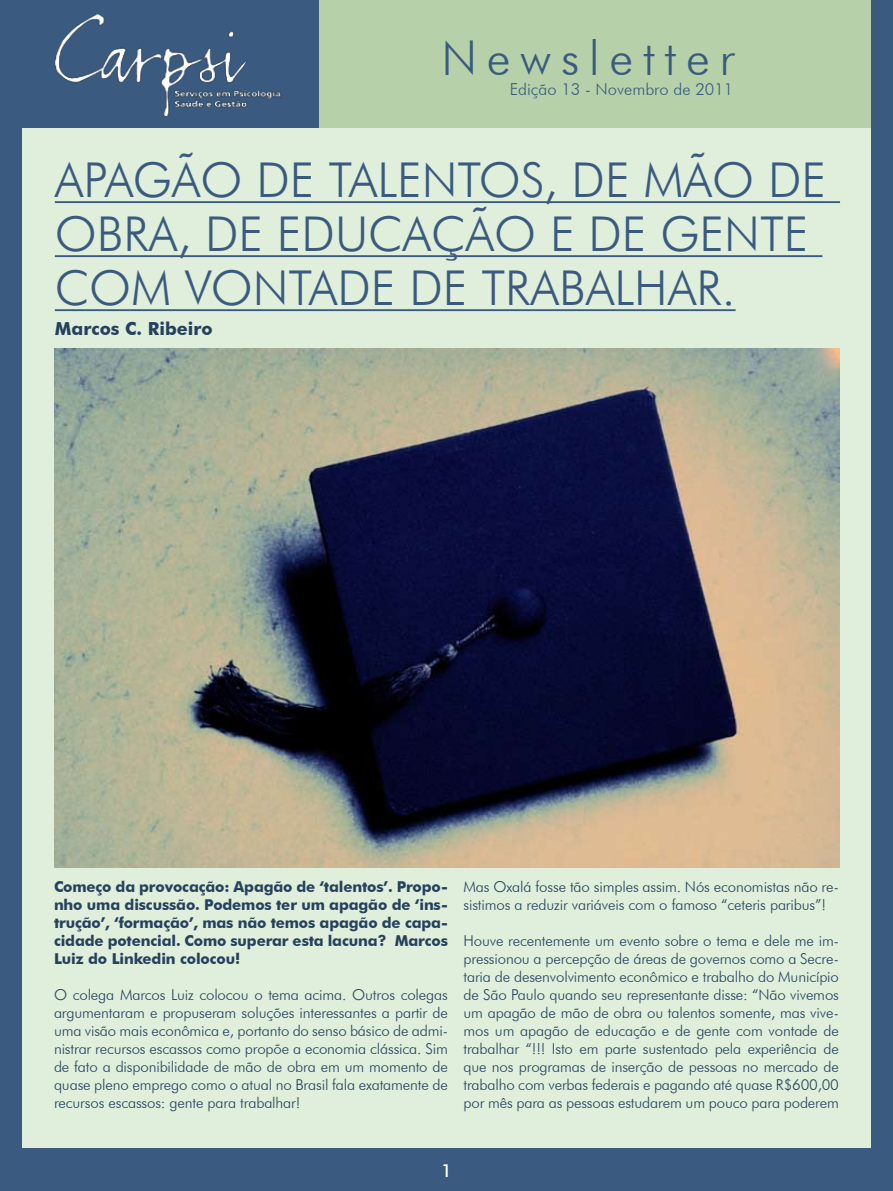
<style>
.page{position:relative;width:893px;height:1191px;background:#fff}
.page>*{position:absolute;margin:0;border:0;box-sizing:border-box;transform-origin:0 0}
.t1{font:300 48px/54px "Futura BT";color:#3a5b7f}
.t2{font:700 18px "Futura BT";color:#26415e}
.t3{font:500 18px "Futura BT";color:#fff}
.t4{font:300 16.5px "Futura BT";color:#3a5b7f}
.t5{font:300 15px/18px "Futura BT";letter-spacing:-.01em;color:#26415e;text-align:justify}
.t6{font:700 15px/18px "Futura BT";letter-spacing:-.01em;color:#26415e;text-align:justify}
</style>
<div class="page">
<div style="left:1px;top:1px;width:891px;height:1189px;background:#dfefdb"></div>
<div style="left:0;top:1148px;width:893px;height:43px;background:#3a5b7f"></div>
<div style="left:0;top:0;width:893px;height:128px;background:#b6d1a9"></div>
<div style="left:0;top:0;width:319px;height:128px;background:#3a5b7f"></div>
<div style="left:872px;top:0;width:21px;height:1191px;background:#3a5b7f"></div>
<div style="left:0;top:0;width:21px;height:1191px;background:#3a5b7f"></div>
<img style="left:55px;top:14px;width:228px;height:101px">
<hr style="left:55px;top:201px;width:785px;height:2px;background:#3a5b7f">
<hr style="left:55px;top:255px;width:767px;height:2px;background:#3a5b7f">
<hr style="left:55px;top:309px;width:681px;height:2px;background:#3a5b7f">
<img style="left:54px;top:348px;width:785px;height:519px">
<h1 class="t1" style="left:441px;top:30px;width:295px">Newsletter</h1>
<p class="t4" style="left:510px;top:80px;width:225px">Edição 13 - Novembro de 2011</p>
<h1 class="t1" style="left:55px;top:152px;width:765px">Apagão de talentos, de mão de obra, de educação e de gente com vontade de trabalhar.</h1>
<p class="t2" style="left:55px;top:317px;width:159px">Marcos C. Ribeiro</p>
<p class="t6" style="left:54px;top:877px;width:395px">Começo da provocação: Apagão de ‘talentos’. Propo&shy;nho uma discussão. Podemos ter um apagão de ‘ins&shy;trução’, ‘formação’, mas não temos apagão de capa&shy;cidade potencial. Como superar esta lacuna? Marcos Luiz do Linkedin colocou!</p>
<p class="t5" style="left:54px;top:985px;width:395px">O colega Marcos Luiz colocou o tema acima. Outros colegas argumentaram e propuseram soluções interessantes a partir de uma visão mais econômica e, portanto do senso básico de admi&shy;nistrar recursos escassos como propõe a economia clássica. Sim de fato a disponibilidade de mão de obra em um momento de quase pleno emprego como o atual no Brasil fala exatamente de recursos escassos: gente para trabalhar!</p>
<p class="t5" style="left:463px;top:877px;width:377px">Mas Oxalá fosse tão simples assim. Nós economistas não re&shy;sistimos a reduzir variáveis com o famoso “ceteris paribus”!</p>
<p class="t5" style="left:463px;top:931px;width:377px">Houve recentemente um evento sobre o tema e dele me im&shy;pressionou a percepção de áreas de governos como a Secre&shy;taria de desenvolvimento econômico e trabalho do Município de São Paulo quando seu representante disse: “Não vivemos um apagão de mão de obra ou talentos somente, mas vive&shy;mos um apagão de educação e de gente com vontade de trabalhar “!!! Isto em parte sustentado pela experiência de que nos programas de inserção de pessoas no mercado de trabalho com verbas federais e pagando até quase R$600,00 por mês para as pessoas estudarem um pouco para poderem</p>
<p class="t3" style="left:441px;top:1160px;width:12px">1</p>
</div>
